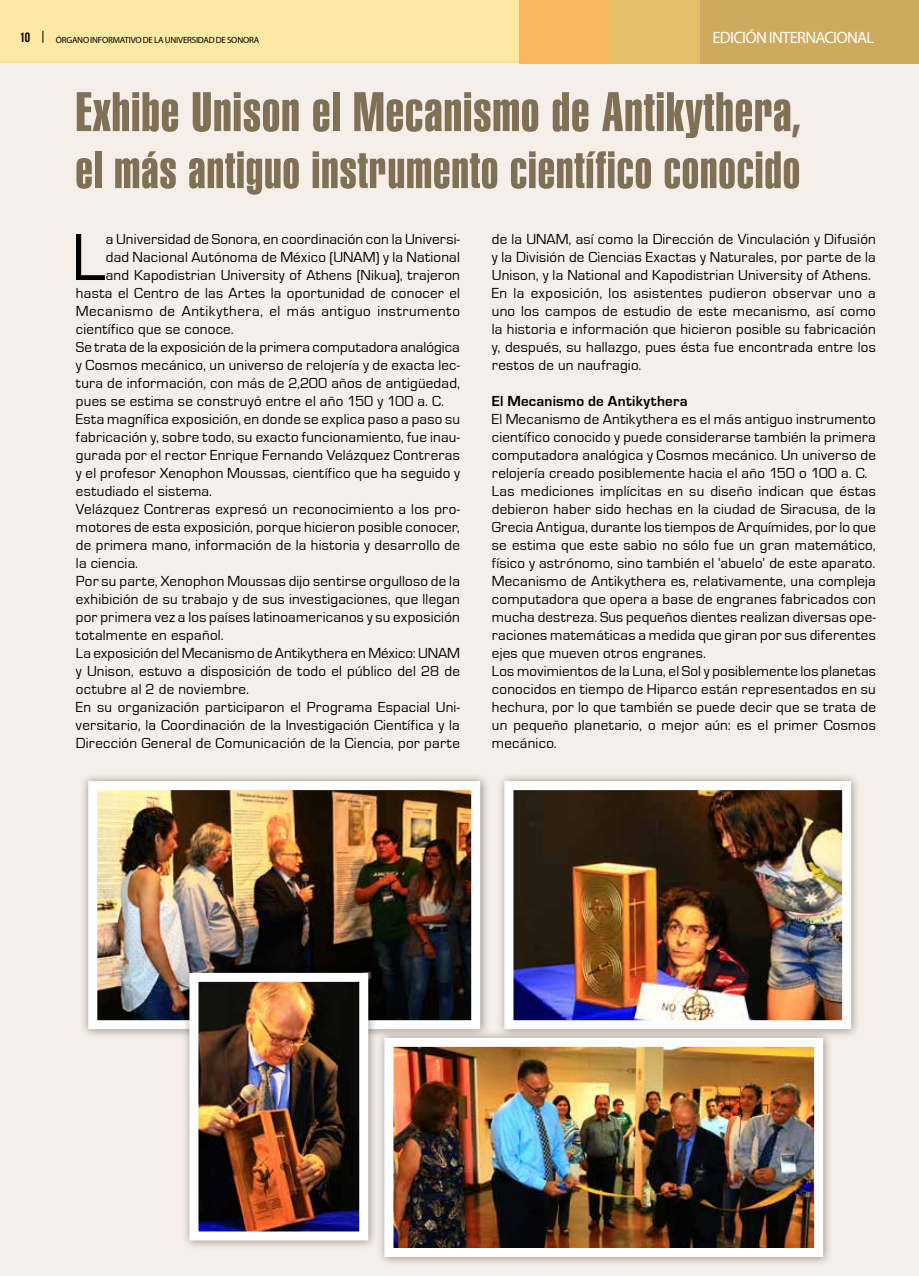
<style>
.page{position:relative;width:919px;height:1276px;background:#fff}
.page>*{position:absolute;margin:0;border:0;box-sizing:border-box;transform-origin:0 0}
.t1{font:69px "Eurostile";color:#000}
.t2{font:54px "Swiss 911 BT Extra Compressed";letter-spacing:.02em;color:#807055}
.t3{font:51px "Swiss 911 BT Extra Compressed";letter-spacing:.02em;color:#807055}
.t4{font:16.5px "Myriad Pro";letter-spacing:-.04em;color:#fff}
.t5{font:15px/18px "Eurostile";letter-spacing:.015em;color:#000}
.t6{font:15px "Eurostile";letter-spacing:.035em;color:#000}
.t7{font:700 15px "Eurostile";letter-spacing:.015em;color:#000}
.t8{font:700 13.5px "Bebas Neue";color:#000}
.t9{font:9px "Myriad Pro";letter-spacing:-.02em;color:#000}
.s1{font-size:45px}
</style>
<div class="page">
<div style="left:0;top:62px;width:918px;height:1214px;background:#f6efe9"></div>
<div style="left:80px;top:773px;width:410px;height:266px;background:#000;opacity:.4"></div>
<img style="left:98px;top:791px;width:372px;height:228px">
<div style="left:88px;top:781px;width:392px;height:248px;border:9px solid #fff"></div>
<div style="left:181px;top:964px;width:197px;height:286px;background:#000;opacity:.4"></div>
<img style="left:199px;top:983px;width:159px;height:247px">
<div style="left:189px;top:973px;width:179px;height:267px;border:9px solid #fff"></div>
<div style="left:376px;top:1029px;width:456px;height:237px;background:#000;opacity:.4"></div>
<img style="left:394px;top:1048px;width:419px;height:199px">
<div style="left:384px;top:1038px;width:439px;height:219px;border:9px solid #fff"></div>
<div style="left:496px;top:773px;width:365px;height:266px;background:#000;opacity:.4"></div>
<img style="left:514px;top:791px;width:327px;height:228px">
<div style="left:504px;top:781px;width:347px;height:248px;border:9px solid #fff"></div>
<div style="left:0;top:0;width:917px;height:63px;background:#fde9a4"></div>
<svg style="left:43px;top:31px;width:1px;height:12px"></svg>
<div style="left:519px;top:0;width:219px;height:63px;background:#f8b65e"></div>
<div style="left:610px;top:0;width:218px;height:63px;background:#e5be6a"></div>
<div style="left:700px;top:0;width:218px;height:63px;background:#cfa95e"></div>
<p class="t8" style="left:20px;top:30px;width:12px">10</p>
<p class="t9" style="left:56px;top:34px;width:205px">ÓRGANO INFORMATIVO DE LA UNIVERSIDAD DE SONORA</p>
<p class="t4" style="left:712px;top:27px;width:163px">EDICIÓN INTERNACIONAL</p>
<h2 class="t2" style="left:75px;top:82px;width:726px">Exhibe Unison el Mecanismo de Antikythera<span class="s1">,</span></h2>
<h3 class="t3" style="left:75px;top:141px;width:726px">el más antiguo instrumento científico conocido</h3>
<h1 class="t1" style="left:72px;top:220px;width:35px">L</h1>
<p class="t5" style="left:106px;top:230px;width:355px">a Universidad de Sonora, en coordinación con la Universi-</p>
<p class="t5" style="left:106px;top:248px;width:355px">dad Nacional Autónoma de México (UNAM) y la National</p>
<p class="t5" style="left:106px;top:266px;width:355px">and Kapodistrian University of Athens (Nikua), trajeron</p>
<p class="t5" style="left:76px;top:284px;width:385px">hasta el Centro de las Artes la oportunidad de conocer el</p>
<p class="t6" style="left:76px;top:303px;width:385px">Mecanismo de Antikythera, el más antiguo instrumento</p>
<p class="t5" style="left:76px;top:320px;width:159px">científico que se conoce.</p>
<p class="t5" style="left:76px;top:338px;width:385px">Se trata de la exposición de la primera computadora analógica</p>
<p class="t5" style="left:76px;top:356px;width:385px">y Cosmos mecánico, un universo de relojería y de exacta lec-</p>
<p class="t5" style="left:76px;top:374px;width:385px">tura de información, con más de 2,200 años de antigüedad,</p>
<p class="t5" style="left:76px;top:392px;width:369px">pues se estima se construyó entre el año 150 y 100 a. C.</p>
<p class="t5" style="left:76px;top:410px;width:385px">Esta magnífica exposición, en donde se explica paso a paso su</p>
<p class="t5" style="left:76px;top:428px;width:385px">fabricación y, sobre todo, su exacto funcionamiento, fue inau-</p>
<p class="t5" style="left:76px;top:446px;width:385px">gurada por el rector Enrique Fernando Velázquez Contreras</p>
<p class="t5" style="left:76px;top:464px;width:385px">y el profesor Xenophon Moussas, científico que ha seguido y</p>
<p class="t5" style="left:76px;top:482px;width:138px">estudiado el sistema.</p>
<p class="t5" style="left:76px;top:500px;width:385px">Velázquez Contreras expresó un reconocimiento a los pro-</p>
<p class="t5" style="left:76px;top:518px;width:385px">motores de esta exposición, porque hicieron posible conocer,</p>
<p class="t5" style="left:76px;top:536px;width:385px">de primera mano, información de la historia y desarrollo de</p>
<p class="t5" style="left:76px;top:554px;width:64px">la ciencia.</p>
<p class="t5" style="left:76px;top:572px;width:385px">Por su parte, Xenophon Moussas dijo sentirse orgulloso de la</p>
<p class="t5" style="left:76px;top:590px;width:385px">exhibición de su trabajo y de sus investigaciones, que llegan</p>
<p class="t5" style="left:76px;top:608px;width:385px">por primera vez a los países latinoamericanos y su exposición</p>
<p class="t5" style="left:76px;top:626px;width:149px">totalmente en español.</p>
<p class="t5" style="left:76px;top:644px;width:385px">La exposición del Mecanismo de Antikythera en México: UNAM</p>
<p class="t5" style="left:76px;top:662px;width:385px">y Unison, estuvo a disposición de todo el público del 28 de</p>
<p class="t5" style="left:76px;top:680px;width:174px">octubre al 2 de noviembre.</p>
<p class="t5" style="left:76px;top:698px;width:385px">En su organización participaron el Programa Espacial Uni-</p>
<p class="t5" style="left:76px;top:716px;width:385px">versitario, la Coordinación de la Investigación Científica y la</p>
<p class="t5" style="left:76px;top:734px;width:385px">Dirección General de Comunicación de la Ciencia, por parte</p>
<p class="t5" style="left:492px;top:230px;width:385px">de la UNAM, así como la Dirección de Vinculación y Difusión y la División de Ciencias Exactas y Naturales, por parte de la Unison, y la National and Kapodistrian University of Athens.<br>En la exposición, los asistentes pudieron observar uno a uno los campos de estudio de este mecanismo, así como la historia e información que hicieron posible su fabricación y, después, su hallazgo, pues ésta fue encontrada entre los restos de un naufragio.</p>
<p class="t7" style="left:492px;top:393px;width:197px">El Mecanismo de Antikythera</p>
<p class="t5" style="left:492px;top:410px;width:385px">El Mecanismo de Antikythera es el más antiguo instrumento científico conocido y puede considerarse también la primera computadora analógica y Cosmos mecánico. Un universo de relojería creado posiblemente hacia el año 150 o 100 a. C.<br>Las mediciones implícitas en su diseño indican que éstas debieron haber sido hechas en la ciudad de Siracusa, de la Grecia Antigua, durante los tiempos de Arquímides, por lo que se estima que este sabio no sólo fue un gran matemático, físico y astrónomo, sino también el ‘abuelo’ de este aparato.<br>Mecanismo de Antikythera es, relativamente, una compleja computadora que opera a base de engranes fabricados con mucha destreza. Sus pequeños dientes realizan diversas ope&shy;raciones matemáticas a medida que giran por sus diferentes ejes que mueven otros engranes.<br>Los movimientos de la Luna, el Sol y posiblemente los planetas conocidos en tiempo de Hiparco están representados en su hechura, por lo que también se puede decir que se trata de un pequeño planetario, o mejor aún: es el primer Cosmos mecánico.</p>
</div>
